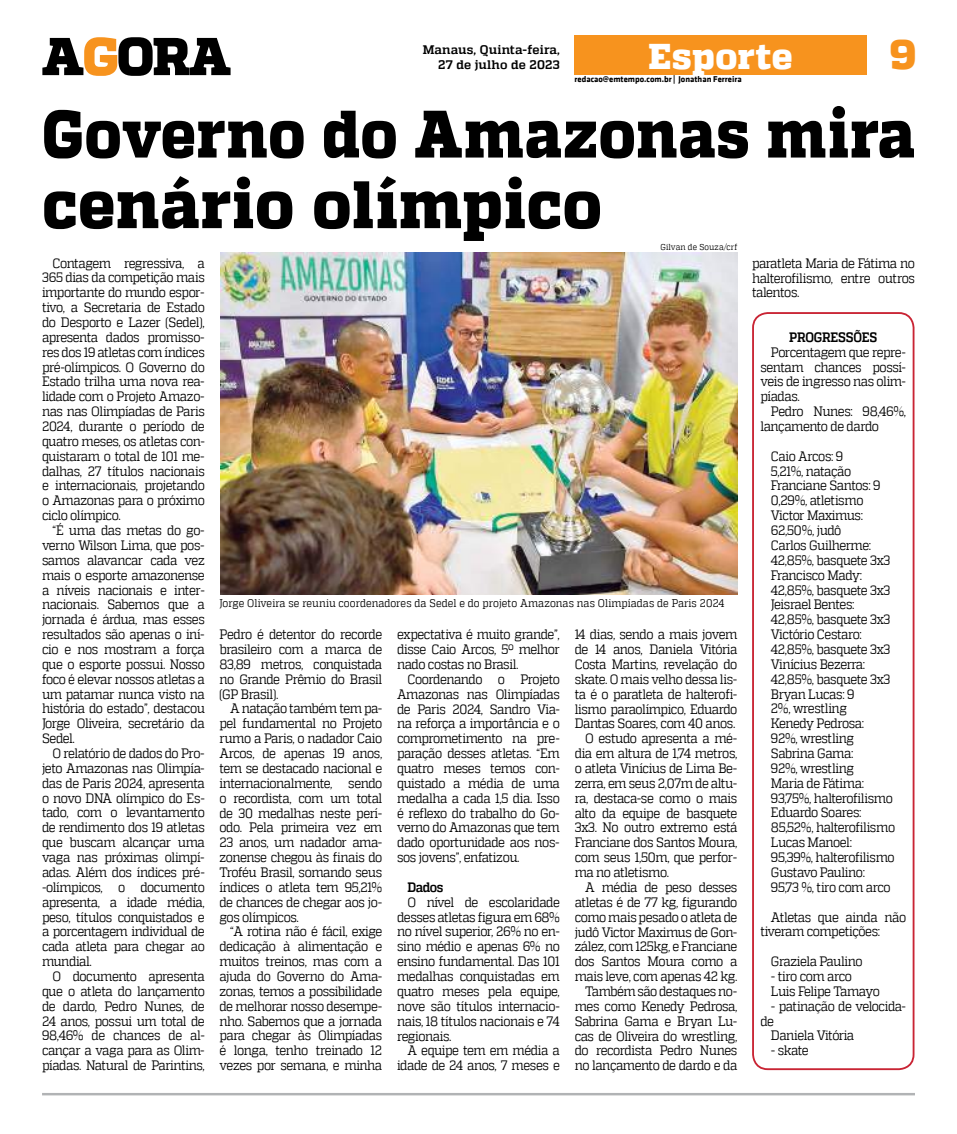
<style>
.page{position:relative;width:957px;height:1134px;background:#fff}
.page>*{position:absolute;margin:0;border:0;box-sizing:border-box;transform-origin:0 0}
.t1{font:800 66.88px/70.6px "MW Quadon";letter-spacing:.015em;color:#000;scale:.89 1}
.t2{font:800 41px "MW Quadon";color:#f7931e}
.t3{font:800 35.75px "MW Quadon";letter-spacing:.01em;color:#fff}
.t4{font:13.62px/14.9px "MW Quadon";letter-spacing:-.04em;color:#000;text-align:justify;scale:.89 1}
.t5{font:700 13.62px "MW Quadon";letter-spacing:-.02em;color:#000;scale:.89 1}
.t6{font:700 12.38px/14.9px "MW Quadon";letter-spacing:.015em;color:#000;text-align:right}
.t7{font:11.12px "MW Quadon";letter-spacing:.005em;color:#000;scale:.89 1}
.t8{font:700 8.62px "MW Klavika Bd";color:#000}
.t9{font:8.62px "MW Quadon";letter-spacing:.02em;color:#000;scale:.89 1}
</style>
<div class="page">
<hr style="left:42px;top:1093px;width:873px;height:2px;background:#b1b3b5">
<svg style="left:42px;top:37px;width:188px;height:39px"></svg>
<div style="left:574px;top:35px;width:292px;height:40px;background:#f7931e"></div>
<div style="left:752px;top:312px;width:162px;height:758px;border:2px solid #c92434;border-radius:15px"></div>
<img style="left:221px;top:253px;width:516px;height:341px">
<p class="t6" style="left:423px;top:43px;width:139px">Manaus, Quinta-feira,<br>27 de julho de 2023</p>
<h3 class="t3" style="left:648px;top:35px;width:146px">Esporte</h3>
<p class="t8" style="left:574px;top:73px;width:169px">redacao@emtempo.com.br | Jonathan Ferreira</p>
<h2 class="t2" style="left:890px;top:31px;width:27px">9</h2>
<h1 class="t1" style="left:42px;top:100px;width:982px">Governo do Amazonas mira cenário olímpico</h1>
<p class="t9" style="left:660px;top:242px;width:88px">Gilvan de Souza/crf</p>
<p class="t4" style="left:42px;top:255px;width:184px;text-indent:10px">Contagem regressiva, a 365 dias da competição mais importante do mundo espor&shy;tivo, a Secretaria de Estado do Desporto e Lazer (Sedel), apresenta dados promisso&shy;res dos 19 atletas com índices pré-olímpicos. O Governo do Estado trilha uma nova rea&shy;lidade com o Projeto Amazo&shy;nas nas Olimpíadas de Paris 2024, durante o período de quatro meses, os atletas con&shy;quistaram o total de 101 me&shy;dalhas, 27 títulos nacionais e internacionais, projetando o Amazonas para o próximo ciclo olímpico.</p>
<p class="t4" style="left:42px;top:523px;width:184px;text-indent:10px">“É uma das metas do go&shy;verno Wilson Lima, que pos&shy;samos alavancar cada vez mais o esporte amazonense a níveis nacionais e inter&shy;nacionais. Sabemos que a jornada é árdua, mas esses resultados são apenas o iní&shy;cio e nos mostram a força que o esporte possui. Nosso foco é elevar nossos atletas a um patamar nunca visto na história do estado”, destacou Jorge Oliveira, secretário da Sedel.</p>
<p class="t4" style="left:42px;top:746px;width:184px;text-indent:10px">O relatório de dados do Pro&shy;jeto Amazonas nas Olimpía&shy;das de Paris 2024, apresenta o novo DNA olímpico do Es&shy;tado, com o levantamento de rendimento dos 19 atletas que buscam alcançar uma vaga nas próximas olimpí&shy;adas. Além dos índices pré--olímpicos, o documento apresenta, a idade média, peso, títulos conquistados e a porcentagem individual de cada atleta para chegar ao mundial.</p>
<p class="t4" style="left:42px;top:969px;width:184px;text-indent:10px">O documento apresenta que o atleta do lançamento de dardo, Pedro Nunes, de 24 anos, possui um total de 98,46% de chances de al&shy;cançar a vaga para as Olim&shy;píadas. Natural de Parintins,</p>
<p class="t7" style="left:219px;top:596px;width:569px">Jorge Oliveira se reuniu coordenadores da Sedel e do projeto Amazonas nas Olimpíadas de Paris 2024</p>
<p class="t4" style="left:219px;top:627px;width:184px">Pedro é detentor do recorde brasileiro com a marca de 83,89 metros, conquistada no Grande Prêmio do Brasil (GP Brasil).</p>
<p class="t4" style="left:219px;top:701px;width:184px;text-indent:10px">A natação também tem pa&shy;pel fundamental no Projeto rumo a Paris, o nadador Caio Arcos, de apenas 19 anos, tem se destacado nacional e internacionalmente, sendo o recordista, com um total de 30 medalhas neste perí&shy;odo. Pela primeira vez em 23 anos, um nadador ama&shy;zonense chegou às finais do Troféu Brasil, somando seus índices o atleta tem 95,21% de chances de chegar aos jo&shy;gos olímpicos.</p>
<p class="t4" style="left:219px;top:924px;width:184px;text-indent:10px">“A rotina não é fácil, exige dedicação à alimentação e muitos treinos, mas com a ajuda do Governo do Ama&shy;zonas, temos a possibilidade de melhorar nosso desempe&shy;nho. Sabemos que a jornada para chegar às Olimpíadas é longa, tenho treinado 12 vezes por semana, e minha</p>
<p class="t4" style="left:397px;top:627px;width:184px">expectativa é muito grande”, disse Caio Arcos, 5º melhor nado costas no Brasil.</p>
<p class="t4" style="left:397px;top:671px;width:184px;text-indent:10px">Coordenando o Projeto Amazonas nas Olimpíadas de Paris 2024, Sandro Via&shy;na reforça a importância e o comprometimento na pre&shy;paração desses atletas. “Em quatro meses temos con&shy;quistado a média de uma medalha a cada 1,5 dia. Isso é reflexo do trabalho do Go&shy;verno do Amazonas que tem dado oportunidade aos nos&shy;sos jovens”, enfatizou.</p>
<p class="t5" style="left:407px;top:879px;width:42px">Dados</p>
<p class="t4" style="left:397px;top:894px;width:184px;text-indent:10px">O nível de escolaridade desses atletas figura em 68% no nível superior, 26% no en&shy;sino médio e apenas 6% no ensino fundamental. Das 101 medalhas conquistadas em quatro meses pela equipe, nove são títulos internacio&shy;nais, 18 títulos nacionais e 74 regionais.</p>
<p class="t4" style="left:397px;top:1043px;width:184px;text-align:right">A equipe tem em média a idade de 24 anos, 7 meses e</p>
<p class="t4" style="left:574px;top:627px;width:184px">14 dias, sendo a mais jovem</p>
<p class="t4" style="left:574px;top:642px;width:184px">de 14 anos, Daniela Vitória</p>
<p class="t4" style="left:574px;top:657px;width:184px">Costa Martins, revelação do</p>
<p class="t4" style="left:574px;top:671px;width:184px">skate. O mais velho dessa lis-</p>
<p class="t4" style="left:574px;top:686px;width:184px">ta é o paratleta de halterofi-</p>
<p class="t4" style="left:574px;top:701px;width:184px">lismo paraolímpico, Eduardo</p>
<p class="t4" style="left:574px;top:716px;width:182px">Dantas Soares, com 40 anos.</p>
<p class="t4" style="left:585px;top:731px;width:173px">O estudo apresenta a mé-</p>
<p class="t4" style="left:574px;top:746px;width:184px">dia em altura de 1,74 metros,</p>
<p class="t4" style="left:574px;top:761px;width:184px">o atleta Vinícius de Lima Be-</p>
<p class="t4" style="left:574px;top:776px;width:184px">zerra, em seus 2,07m de altu-</p>
<p class="t4" style="left:574px;top:790px;width:184px">ra, destaca-se como o mais</p>
<p class="t4" style="left:574px;top:805px;width:184px">alto da equipe de basquete</p>
<p class="t4" style="left:574px;top:820px;width:184px">3x3. No outro extremo está</p>
<p class="t4" style="left:574px;top:835px;width:184px">Franciane dos Santos Moura,</p>
<p class="t4" style="left:574px;top:850px;width:184px">com seus 1,50m, que perfor-</p>
<p class="t4" style="left:574px;top:865px;width:108px">ma no atletismo.</p>
<p class="t4" style="left:585px;top:880px;width:173px">A média de peso desses</p>
<p class="t4" style="left:574px;top:894px;width:184px">atletas é de 77 kg, figurando</p>
<p class="t4" style="left:574px;top:909px;width:184px">como mais pesado o atleta de</p>
<p class="t4" style="left:574px;top:924px;width:184px">judô Victor Maximus de Gon-</p>
<p class="t4" style="left:574px;top:939px;width:184px">zález, com 125kg, e Franciane</p>
<p class="t4" style="left:574px;top:954px;width:184px">dos Santos Moura como a</p>
<p class="t4" style="left:574px;top:969px;width:184px">mais leve, com apenas 42 kg.</p>
<p class="t4" style="left:585px;top:984px;width:173px">Também são destaques no-</p>
<p class="t4" style="left:574px;top:998px;width:184px">mes como Kenedy Pedrosa,</p>
<p class="t4" style="left:574px;top:1013px;width:184px">Sabrina Gama e Bryan Lu-</p>
<p class="t4" style="left:574px;top:1028px;width:184px">cas de Oliveira do wrestling,</p>
<p class="t4" style="left:574px;top:1043px;width:184px">do recordista Pedro Nunes</p>
<p class="t4" style="left:574px;top:1058px;width:184px">no lançamento de dardo e da</p>
<p class="t4" style="left:752px;top:255px;width:184px">paratleta Maria de Fátima no halterofilismo, entre outros talentos.</p>
<p class="t5" style="left:789px;top:329px;width:100px">PROGRESSÕES</p>
<p class="t4" style="left:760px;top:344px;width:165px;text-indent:10px">Porcentagem que repre&shy;sentam chances possí&shy;veis de ingresso nas olim&shy;píadas.</p>
<p class="t4" style="left:760px;top:404px;width:165px;text-indent:10px">Pedro Nunes: 98,46%, lançamento de dardo</p>
<p class="t4" style="left:771px;top:448px;width:141px;text-align:left">Caio Arcos: 9<br>5,21%, natação<br>Franciane Santos: 9<br>0,29%, atletismo<br>Victor Maximus:<br>62,50%, judô<br>Carlos Guilherme:<br>42,85%, basquete 3x3<br>Francisco Mady:<br>42,85%, basquete 3x3<br>Jeisrael Bentes:<br>42,85%, basquete 3x3<br>Victório Cestaro:<br>42,85%, basquete 3x3<br>Vinícius Bezerra:<br>42,85%, basquete 3x3<br>Bryan Lucas: 9<br>2%, wrestling<br>Kenedy Pedrosa:<br>92%, wrestling<br>Sabrina Gama:<br>92%, wrestling<br>Maria de Fátima:<br>93,75%, halterofilismo<br>Eduardo Soares:<br>85,52%, halterofilismo<br>Lucas Manoel:<br>95,39%, halterofilismo<br>Gustavo Paulino:<br>95,73 %, tiro com arco</p>
<p class="t4" style="left:760px;top:909px;width:165px;text-indent:10px">Atletas que ainda não tiveram competições:</p>
<p class="t4" style="left:771px;top:954px;width:104px">Graziela Paulino</p>
<p class="t4" style="left:771px;top:969px;width:124px">- tiro com arco<br>Luis Felipe Tamayo</p>
<p class="t4" style="left:771px;top:998px;width:153px">- patinação de velocida-</p>
<p class="t4" style="left:760px;top:1013px;width:17px">de</p>
<p class="t4" style="left:771px;top:1028px;width:95px">Daniela Vitória</p>
<p class="t4" style="left:771px;top:1043px;width:44px">- skate</p>
</div>
